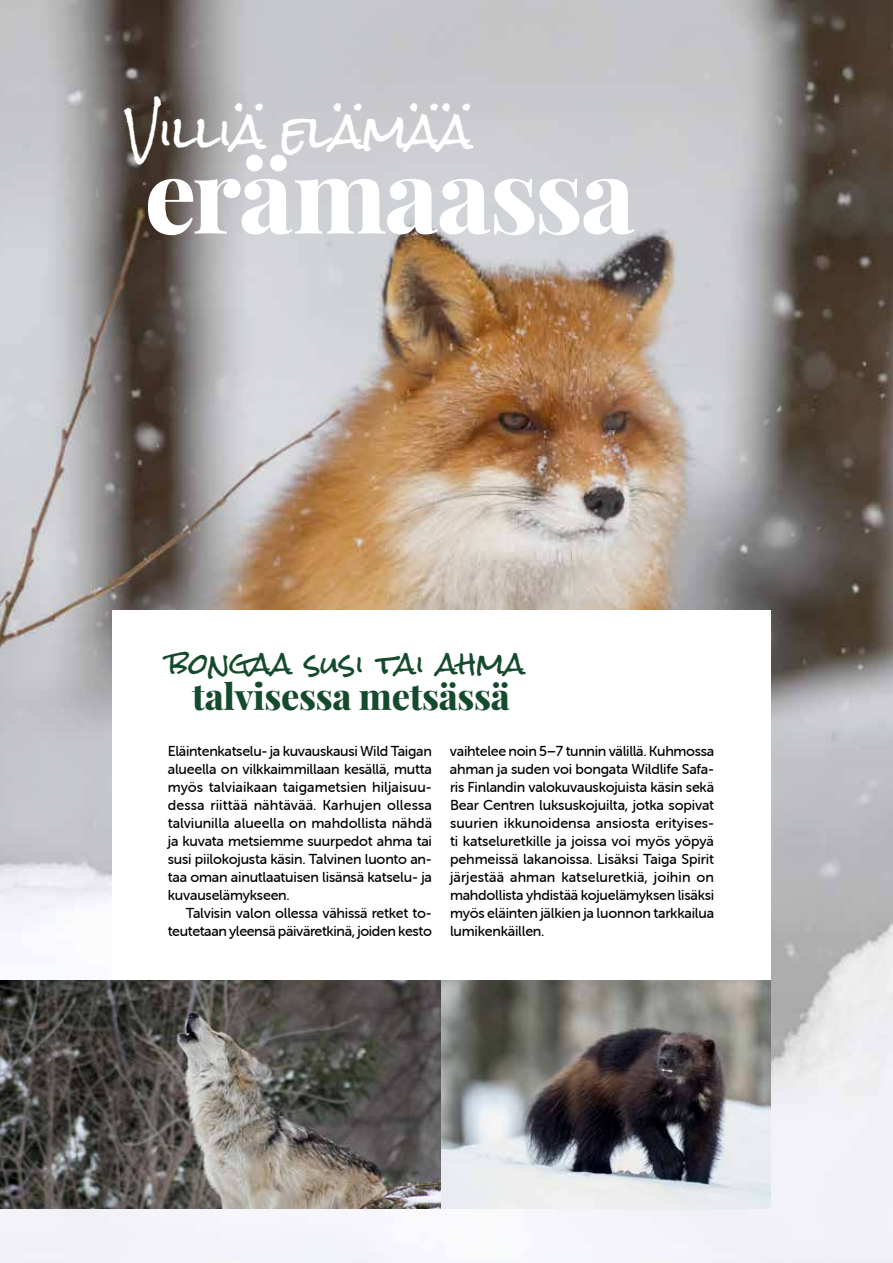
<style>
.page{position:relative;width:893px;height:1263px;background:#fff}
.page>*{position:absolute;margin:0;border:0;box-sizing:border-box;transform-origin:0 0}
.t1{font:800 103.2px "Playfair Display";letter-spacing:-.02em;color:#fff}
.t2{font:46.5px "Rock Salt";letter-spacing:-.025em;color:#fff}
.t3{font:800 36.45px "Playfair Display";letter-spacing:-.01em;color:#154b2c}
.t4{font:28.8px "Rock Salt";color:#154b2c}
.t5{font:14.4px/18px "Museo Sans Rounded 500";letter-spacing:-.015em;color:#000;text-align:justify}
</style>
<div class="page">
<img style="left:0;top:0;width:893px;height:1263px">
<img style="left:0;top:980px;width:441px;height:229px">
<svg style="left:441px;top:980px;width:329px;height:229px"></svg>
<div style="left:112px;top:610px;width:658px;height:370px;background:#fff"></div>
<h2 class="t2" style="left:125px;top:107px;width:349px">Villiä elämää</h2>
<h1 class="t1" style="left:144px;top:114px;width:492px">erämaassa</h1>
<h3 class="t4" style="left:168px;top:649px;width:359px">bongaa susi tai ahma</h3>
<h3 class="t3" style="left:192px;top:668px;width:319px">talvisessa metsässä</h3>
<p class="t5" style="left:168px;top:742px;width:266px">Eläintenkatselu- ja kuvauskausi Wild Taigan alueella on vilkkaimmillaan kesällä, mutta myös talviaikaan taigametsien hiljaisuu&shy;dessa riittää nähtävää. Karhujen ollessa talviunilla alueella on mahdollista nähdä ja kuvata metsiemme suurpedot ahma tai susi piilokojusta käsin. Talvinen luonto an&shy;taa oman ainutlaatuisen lisänsä katselu- ja kuvauselämykseen.</p>
<p class="t5" style="left:168px;top:904px;width:266px;text-align:right">Talvisin valon ollessa vähissä retket to&shy;teutetaan yleensä päiväretkinä, joiden kesto</p>
<p class="t5" style="left:450px;top:742px;width:266px">vaihtelee noin 5–7 tunnin välillä. Kuhmossa ahman ja suden voi bongata Wildlife Safa&shy;ris Finlandin valokuvauskojuista käsin sekä Bear Centren luksuskojuilta, jotka sopivat suurien ikkunoidensa ansiosta erityises&shy;ti katseluretkille ja joissa voi myös yöpyä pehmeissä lakanoissa. Lisäksi Taiga Spirit järjestää ahman katseluretkiä, joihin on mahdollista yhdistää kojuelämyksen lisäksi myös eläinten jälkien ja luonnon tarkkailua lumikenkäillen.</p>
</div>
